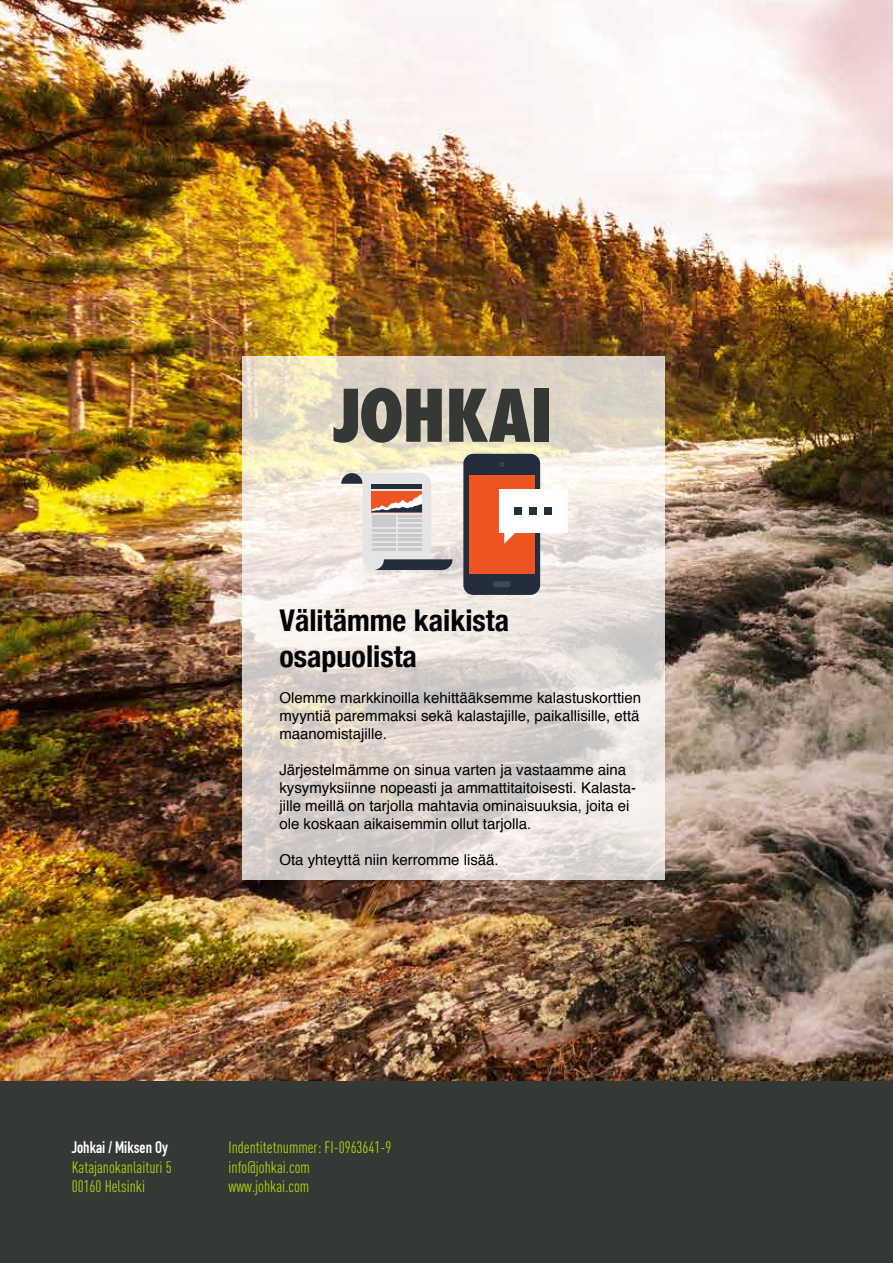
<style>
.page{position:relative;width:893px;height:1263px;background:#fff}
.page>*{position:absolute;margin:0;border:0;box-sizing:border-box;transform-origin:0 0}
.t1{font:700 condensed 30px/36px "Helvetica Neue";color:#000}
.t2{font:16.5px/19.8px "FFDIN Pro Cond";color:#a8d613}
.t3{font:700 16.5px "DIN Condensed";color:#fff}
.t4{font:15px/18px "Helvetica";color:#000;text-align:justify}
</style>
<div class="page">
<img style="left:0;top:0;width:893px;height:1081px">
<svg style="left:242px;top:356px;width:422px;height:524px;background:#e4dcd4"></svg>
<div style="left:463px;top:454px;width:77px;height:141px;background:#242d3c;border-radius:10px"></div>
<div style="left:469px;top:475px;width:66px;height:99px;background:#ef5423"></div>
<div style="left:493px;top:581px;width:17px;height:6px;background:#3e4959;border-radius:3px"></div>
<svg style="left:499px;top:462px;width:5px;height:5px"></svg>
<div style="left:499px;top:489px;width:69px;height:44px;background:#fff"></div>
<svg style="left:504px;top:533px;width:11px;height:11px"></svg>
<div style="left:545px;top:507px;width:7px;height:8px;background:#242d3c"></div>
<div style="left:529px;top:507px;width:8px;height:8px;background:#242d3c"></div>
<div style="left:514px;top:507px;width:8px;height:8px;background:#242d3c"></div>
<svg style="left:341px;top:473px;width:112px;height:97px;background:#d4c7c3"></svg>
<hr style="left:372px;top:484px;width:50px;height:4px;background:#242d3c">
<hr style="left:372px;top:534px;width:24px;height:2px;background:#cccbca">
<hr style="left:372px;top:529px;width:24px;height:2px;background:#cccbca">
<div style="left:372px;top:515px;width:24px;height:12px;background:#cccbca"></div>
<hr style="left:372px;top:539px;width:24px;height:2px;background:#cccbca">
<hr style="left:372px;top:543px;width:24px;height:3px;background:#cccbca">
<hr style="left:372px;top:548px;width:24px;height:3px;background:#cccbca">
<hr style="left:398px;top:534px;width:24px;height:2px;background:#cccbca">
<hr style="left:398px;top:529px;width:24px;height:2px;background:#cccbca">
<hr style="left:398px;top:524px;width:24px;height:3px;background:#cccbca">
<hr style="left:398px;top:520px;width:24px;height:2px;background:#cccbca">
<hr style="left:398px;top:515px;width:24px;height:2px;background:#cccbca">
<hr style="left:398px;top:539px;width:24px;height:2px;background:#cccbca">
<hr style="left:398px;top:543px;width:24px;height:3px;background:#cccbca">
<hr style="left:398px;top:548px;width:24px;height:3px;background:#cccbca">
<svg style="left:334px;top:388px;width:108px;height:55px;background:#6b6b63"></svg>
<svg style="left:449px;top:389px;width:81px;height:53px;background:#696a62"></svg>
<div style="left:535px;top:389px;width:14px;height:53px;background:#343935"></div>
<div style="left:0;top:1081px;width:893px;height:182px;background:#343935"></div>
<h1 class="t1" style="left:279px;top:600px;width:231px">Välitämme kaikista osapuolista</h1>
<p class="t4" style="left:279px;top:689px;width:363px">Olemme markkinoilla kehittääksemme kalastuskorttien myyntiä paremmaksi sekä kalastajille, paikallisille, että maanomistajille.</p>
<p class="t4" style="left:279px;top:761px;width:358px;text-align:left">Järjestelmämme on sinua varten ja vastaamme aina kysymyksiinne nopeasti ja ammattitaitoisesti. Kalasta&shy;jille meillä on tarjolla mahtavia ominaisuuksia, joita ei ole koskaan aikaisemmin ollut tarjolla.</p>
<p class="t4" style="left:279px;top:851px;width:221px">Ota yhteyttä niin kerromme lisää.</p>
<p class="t3" style="left:79px;top:1135px;width:98px">Johkai / Miksen Oy</p>
<p class="t2" style="left:85px;top:1154px;width:96px;text-indent:-6px">Kat janokanlaituri 5<br>0160 Helsinki</p>
<p class="t3" style="left:72px;top:1136px;width:98px">Johkai / Miksen Oy</p>
<p class="t2" style="left:72px;top:1155px;width:101px">Katajanokanlaituri 5<br>00160 Helsinki</p>
<p class="t2" style="left:236px;top:1135px;width:164px">Inden itetnu mer: FI-0963641-9</p>
<p class="t2" style="left:236px;top:1154px;width:83px">info@johkai.com</p>
<p class="t2" style="left:252px;top:1174px;width:67px">w.johkai.com</p>
<p class="t2" style="left:229px;top:1136px;width:164px">Indentitetnummer: FI-0963641-9 info@johkai.com www.johkai.com</p>
</div>
